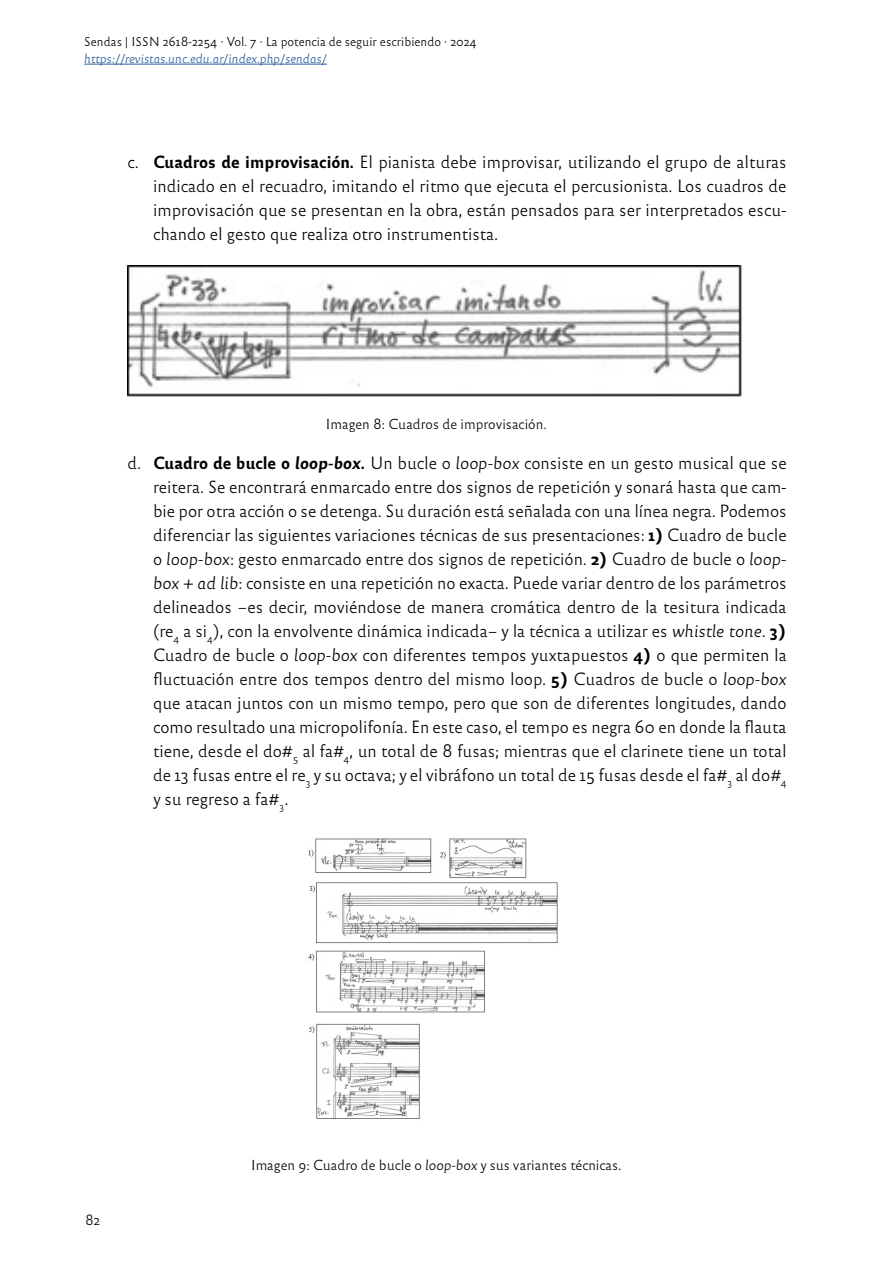
<style>
.page{position:relative;width:893px;height:1263px;background:#fff}
.page>*{position:absolute;margin:0;border:0;box-sizing:border-box;transform-origin:0 0}
.t1{font:16.5px/24px "Reforma 2018 Blanca";color:#000;text-align:justify}
.t2{font:13.5px "Reforma 2018 Blanca";color:#000}
.t3{font:12px "Reforma 2018 Blanca";color:#000}
.t4{font:12px "Reforma 2018 Blanca Italica";color:#275b9b}
.s1{font-style:inherit}
.s2{font-family:"Reforma 2018 Negra"}
.s3{font-family:"Reforma 2018 Negra Italica"}
.s4{font-family:"Reforma 2018 Blanca Italica"}
</style>
<div class="page">
<hr style="left:84px;top:64px;width:243px;height:1px;background:#275b9b">
<img style="left:128px;top:266px;width:614px;height:131px">
<img style="left:307px;top:838px;width:251px;height:281px">
<p class="t3" style="left:84px;top:35px;width:394px"><span class="s1">S</span>endas <span class="s1">| ISSN 2618-2254 ·</span> Vol. <span class="s1">7 ·</span> La potencia de seguir escribiendo <span class="s1">· 2024</span></p>
<p class="t4" style="left:84px;top:51px;width:244px">https://revistas.unc.edu.ar/index.php/sendas/</p>
<p class="t1" style="left:153px;top:150px;width:635px;text-indent:-26px">c. <span class="s2">Cuadros de improvisación.</span> El pianista debe improvisar, utilizando el grupo de alturas indicado en el recuadro, imitando el ritmo que ejecuta el percusionista. Los cuadros de improvisación que se presentan en la obra, están pensados para ser interpretados escu&shy;chando el gesto que realiza otro instrumentista.</p>
<p class="t2" style="left:326px;top:417px;width:222px">Imagen 8: Cuadros de improvisación.</p>
<p class="t1" style="left:153px;top:451px;width:635px;text-indent:-25px">d. <span class="s2">Cuadro de bucle o</span> <span class="s3">loop-box</span><span class="s2">.</span> Un bucle o <span class="s4">loop-box</span> consiste en un gesto musical que se reitera. Se encontrará enmarcado entre dos signos de repetición y sonará hasta que cam&shy;bie por otra acción o se detenga. Su duración está señalada con una línea negra. Podemos diferenciar las siguientes variaciones técnicas de sus presentaciones: <span class="s2">1)</span> Cuadro de bucle o <span class="s4">loop-box</span>: gesto enmarcado entre dos signos de repetición. <span class="s2">2)</span> Cuadro de bucle o <span class="s4">loop&shy;box + ad lib</span>: consiste en una repetición no exacta. Puede variar dentro de los parámetros delineados –es decir, moviéndose de manera cromática dentro de la tesitura indicada (re<sub>4</sub> a si<sub>4</sub>), con la envolvente dinámica indicada– y la técnica a utilizar es <span class="s4">whistle tone</span>. <span class="s2">3)<br></span>Cuadro de bucle o <span class="s4">loop-box</span> con diferentes tempos yuxtapuestos <span class="s2">4)</span> o que permiten la fluctuación entre dos tempos dentro del mismo loop. <span class="s2">5)</span> Cuadros de bucle o <span class="s4">loop-box </span>que atacan juntos con un mismo tempo, pero que son de diferentes longitudes, dando como resultado una micropolifonía. En este caso, el tempo es negra 60 en donde la flauta tiene, desde el do#<sub>5</sub> al fa#<sub>4</sub>, un total de 8 fusas; mientras que el clarinete tiene un total de 13 fusas entre el re<sub>3</sub> y su octava; y el vibráfono un total de 15 fusas desde el fa#<sub>3</sub> al do#<sub>4 </sub>y su regreso a fa#<sub>3</sub>.</p>
<p class="t2" style="left:85px;top:1212px;width:17px">82</p>
<p class="t2" style="left:251px;top:1157px;width:372px">Imagen 9: Cuadro de bucle o <span class="s4">loop-box</span> y sus variantes técnicas.</p>
</div>
